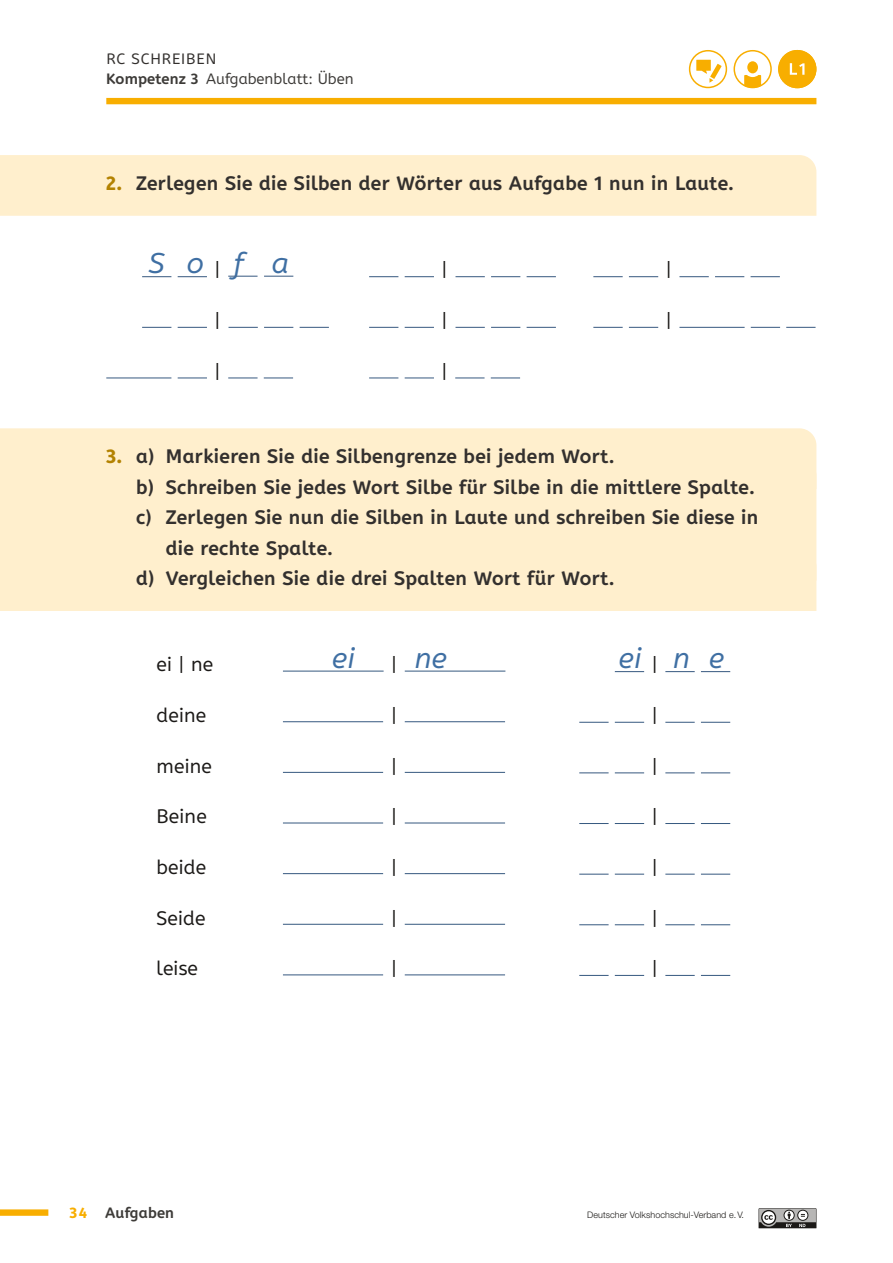
<style>
.page{position:relative;width:893px;height:1263px;background:#fff}
.page>*{position:absolute;margin:0;border:0;box-sizing:border-box;transform-origin:0 0}
.t1{font:italic 28.5px "A Be Zeh EDU";letter-spacing:.66em;color:#3f6fa3}
.t2{font:700 19.5px "A Be Zeh EDU";letter-spacing:.02em;color:#33302e}
.t3{font:19.5px "A Be Zeh EDU";letter-spacing:.01em;color:#1b1917}
.t4{font:15px/20.2px "A Be Zeh EDU";letter-spacing:.005em;color:#3d3b38}
.t5{font:700 15px "A Be Zeh EDU";letter-spacing:.01em;color:#3d3b38}
.t6{font:300 9px "Helvetica Neue LT Pro";letter-spacing:.005em;color:#1b1917}
.s1{color:#33302e}
.s2{font-weight:700}
.s3{font-weight:800;color:#b38201}
.s4{font-weight:800;color:#f8ae00}
</style>
<div class="page">
<div style="left:0;top:1209px;width:48px;height:7px;background:#f8ae00"></div>
<div style="left:106px;top:98px;width:710px;height:6px;background:#f8ae00"></div>
<svg style="left:759px;top:1208px;width:57px;height:20px"></svg>
<div style="left:0;top:155px;width:816px;height:61px;background:#ffefcd"></div>
<div style="left:0;top:428px;width:816px;height:31px;background:#ffefcd"></div>
<div style="left:0;top:459px;width:816px;height:91px;background:#ffefcd"></div>
<div style="left:0;top:550px;width:816px;height:61px;background:#ffefcd"></div>
<svg style="left:142px;top:276px;width:29px;height:1px"></svg>
<svg style="left:178px;top:276px;width:29px;height:1px"></svg>
<svg style="left:142px;top:327px;width:29px;height:1px"></svg>
<svg style="left:178px;top:327px;width:29px;height:1px"></svg>
<hr style="left:106px;top:378px;width:65px;height:1px;background:#36587f">
<svg style="left:178px;top:378px;width:29px;height:1px"></svg>
<svg style="left:229px;top:327px;width:29px;height:1px"></svg>
<svg style="left:264px;top:327px;width:29px;height:1px"></svg>
<svg style="left:300px;top:327px;width:29px;height:1px"></svg>
<hr style="left:228px;top:378px;width:30px;height:1px;background:#36587f">
<svg style="left:264px;top:378px;width:29px;height:1px"></svg>
<svg style="left:369px;top:276px;width:29px;height:1px"></svg>
<svg style="left:405px;top:276px;width:29px;height:1px"></svg>
<svg style="left:369px;top:327px;width:29px;height:1px"></svg>
<svg style="left:405px;top:327px;width:29px;height:1px"></svg>
<svg style="left:369px;top:378px;width:29px;height:1px"></svg>
<svg style="left:405px;top:378px;width:29px;height:1px"></svg>
<hr style="left:455px;top:276px;width:30px;height:1px;background:#36587f">
<svg style="left:491px;top:276px;width:29px;height:1px"></svg>
<svg style="left:527px;top:276px;width:29px;height:1px"></svg>
<hr style="left:455px;top:327px;width:30px;height:1px;background:#36587f">
<svg style="left:491px;top:327px;width:29px;height:1px"></svg>
<svg style="left:527px;top:327px;width:29px;height:1px"></svg>
<hr style="left:455px;top:378px;width:30px;height:1px;background:#36587f">
<svg style="left:491px;top:378px;width:29px;height:1px"></svg>
<hr style="left:593px;top:276px;width:30px;height:1px;background:#36587f">
<svg style="left:629px;top:276px;width:29px;height:1px"></svg>
<hr style="left:593px;top:327px;width:30px;height:1px;background:#36587f">
<svg style="left:629px;top:327px;width:29px;height:1px"></svg>
<hr style="left:679px;top:276px;width:30px;height:1px;background:#36587f">
<svg style="left:715px;top:276px;width:29px;height:1px"></svg>
<svg style="left:751px;top:276px;width:29px;height:1px"></svg>
<hr style="left:679px;top:327px;width:66px;height:1px;background:#36587f">
<svg style="left:751px;top:327px;width:29px;height:1px"></svg>
<svg style="left:786px;top:327px;width:29px;height:1px"></svg>
<hr style="left:283px;top:721px;width:100px;height:1px;background:#36587f">
<hr style="left:283px;top:772px;width:100px;height:1px;background:#36587f">
<hr style="left:283px;top:823px;width:100px;height:1px;background:#36587f">
<hr style="left:283px;top:873px;width:100px;height:1px;background:#36587f">
<hr style="left:283px;top:924px;width:100px;height:1px;background:#36587f">
<hr style="left:283px;top:975px;width:100px;height:1px;background:#36587f">
<hr style="left:405px;top:721px;width:100px;height:1px;background:#36587f">
<hr style="left:405px;top:772px;width:100px;height:1px;background:#36587f">
<hr style="left:405px;top:823px;width:100px;height:1px;background:#36587f">
<hr style="left:405px;top:873px;width:100px;height:1px;background:#36587f">
<hr style="left:405px;top:924px;width:100px;height:1px;background:#36587f">
<hr style="left:405px;top:975px;width:100px;height:1px;background:#36587f">
<svg style="left:615px;top:671px;width:29px;height:1px"></svg>
<hr style="left:579px;top:722px;width:30px;height:1px;background:#36587f">
<svg style="left:615px;top:722px;width:29px;height:1px"></svg>
<hr style="left:579px;top:773px;width:30px;height:1px;background:#36587f">
<svg style="left:615px;top:773px;width:29px;height:1px"></svg>
<hr style="left:579px;top:823px;width:30px;height:1px;background:#36587f">
<svg style="left:615px;top:823px;width:29px;height:1px"></svg>
<hr style="left:579px;top:874px;width:30px;height:1px;background:#36587f">
<svg style="left:615px;top:874px;width:29px;height:1px"></svg>
<hr style="left:579px;top:924px;width:30px;height:1px;background:#36587f">
<svg style="left:615px;top:924px;width:29px;height:1px"></svg>
<hr style="left:579px;top:975px;width:30px;height:1px;background:#36587f">
<svg style="left:615px;top:975px;width:29px;height:1px"></svg>
<hr style="left:665px;top:671px;width:30px;height:1px;background:#36587f">
<svg style="left:701px;top:671px;width:29px;height:1px"></svg>
<hr style="left:665px;top:722px;width:30px;height:1px;background:#36587f">
<svg style="left:701px;top:722px;width:29px;height:1px"></svg>
<hr style="left:665px;top:773px;width:30px;height:1px;background:#36587f">
<svg style="left:701px;top:773px;width:29px;height:1px"></svg>
<hr style="left:665px;top:823px;width:30px;height:1px;background:#36587f">
<svg style="left:701px;top:823px;width:29px;height:1px"></svg>
<hr style="left:665px;top:874px;width:30px;height:1px;background:#36587f">
<svg style="left:701px;top:874px;width:29px;height:1px"></svg>
<hr style="left:665px;top:924px;width:30px;height:1px;background:#36587f">
<svg style="left:701px;top:924px;width:29px;height:1px"></svg>
<hr style="left:665px;top:975px;width:30px;height:1px;background:#36587f">
<svg style="left:701px;top:975px;width:29px;height:1px"></svg>
<hr style="left:228px;top:276px;width:30px;height:1px;background:#36587f">
<svg style="left:264px;top:276px;width:29px;height:1px"></svg>
<hr style="left:283px;top:671px;width:101px;height:1px;background:#36587f">
<hr style="left:405px;top:671px;width:100px;height:1px;background:#36587f">
<div style="left:689px;top:50px;width:38px;height:38px;border:2px solid #f8ae00;border-radius:50%"></div>
<svg style="left:696px;top:60px;width:26px;height:23px"></svg>
<div style="left:747px;top:61px;width:11px;height:12px;background:#f8ae00;border-radius:50%"></div>
<svg style="left:744px;top:75px;width:17px;height:13px"></svg>
<div style="left:733px;top:50px;width:39px;height:38px;border:2px solid #f8ae00;border-radius:50%"></div>
<div style="left:779px;top:51px;width:37px;height:36px;background:#f8ae00;border-radius:50%"></div>
<div style="left:778px;top:50px;width:38px;height:38px;border:2px solid #f8ae00;border-radius:50%"></div>
<svg style="left:790px;top:63px;width:14px;height:12px"></svg>
<p class="t4" style="left:106px;top:49px;width:249px"><span class="s1">RC SCHREIBEN<br></span><span class="s2">Kompetenz 3</span> Aufgabenblatt: Üben</p>
<p class="t2" style="left:106px;top:171px;width:629px"><span class="s3">2.</span> Zerlegen Sie die Silben der Wörter aus Aufgabe 1 nun in Laute.</p>
<h1 class="t1" style="left:149px;top:246px;width:141px">Sofa</h1>
<p class="t3" style="left:214px;top:257px;width:8px">|</p>
<p class="t3" style="left:214px;top:308px;width:8px">|</p>
<p class="t3" style="left:214px;top:359px;width:8px">|</p>
<p class="t3" style="left:441px;top:257px;width:8px">|</p>
<p class="t3" style="left:441px;top:308px;width:8px">|</p>
<p class="t3" style="left:441px;top:359px;width:8px">|</p>
<p class="t3" style="left:666px;top:257px;width:8px">|</p>
<p class="t3" style="left:666px;top:308px;width:8px">|</p>
<p class="t2" style="left:106px;top:444px;width:510px"><span class="s3">3.</span> a) Markieren Sie die Silbengrenze bei jedem Wort.</p>
<p class="t2" style="left:136px;top:474px;width:620px">b) Schreiben Sie jedes Wort Silbe für Silbe in die mittlere Spalte.</p>
<p class="t2" style="left:136px;top:505px;width:624px">c) Zerlegen Sie nun die Silben in Laute und schreiben Sie diese in</p>
<p class="t2" style="left:166px;top:535px;width:169px">die rechte Spalte.</p>
<p class="t2" style="left:136px;top:565px;width:480px">d) Vergleichen Sie die drei Spalten Wort für Wort.</p>
<p class="t3" style="left:157px;top:652px;width:58px">ei | ne</p>
<p class="t3" style="left:157px;top:703px;width:51px">deine</p>
<p class="t3" style="left:157px;top:753px;width:57px">meine</p>
<p class="t3" style="left:157px;top:804px;width:52px">Beine</p>
<p class="t3" style="left:157px;top:855px;width:51px">beide</p>
<p class="t3" style="left:157px;top:905px;width:50px">Seide</p>
<p class="t3" style="left:157px;top:956px;width:43px">leise</p>
<h1 class="t1" style="left:332px;top:640px;width:24px">ei</h1>
<p class="t3" style="left:391px;top:652px;width:8px">|</p>
<p class="t3" style="left:391px;top:703px;width:8px">|</p>
<p class="t3" style="left:391px;top:753px;width:8px">|</p>
<p class="t3" style="left:391px;top:804px;width:8px">|</p>
<p class="t3" style="left:391px;top:855px;width:8px">|</p>
<p class="t3" style="left:391px;top:905px;width:8px">|</p>
<p class="t3" style="left:391px;top:956px;width:8px">|</p>
<h1 class="t1" style="left:619px;top:640px;width:107px">ei ne</h1>
<h1 class="t1" style="left:415px;top:640px;width:34px">ne</h1>
<p class="t3" style="left:651px;top:652px;width:8px">|</p>
<p class="t3" style="left:651px;top:703px;width:8px">|</p>
<p class="t3" style="left:651px;top:753px;width:8px">|</p>
<p class="t3" style="left:651px;top:804px;width:8px">|</p>
<p class="t3" style="left:651px;top:855px;width:8px">|</p>
<p class="t3" style="left:651px;top:905px;width:8px">|</p>
<p class="t3" style="left:651px;top:956px;width:8px">|</p>
<p class="t5" style="left:70px;top:1203px;width:106px"><span class="s4">34</span> Aufgaben</p>
<p class="t6" style="left:587px;top:1209px;width:158px">Deutscher Volkshochschul-Verband e.V.</p>
</div>
